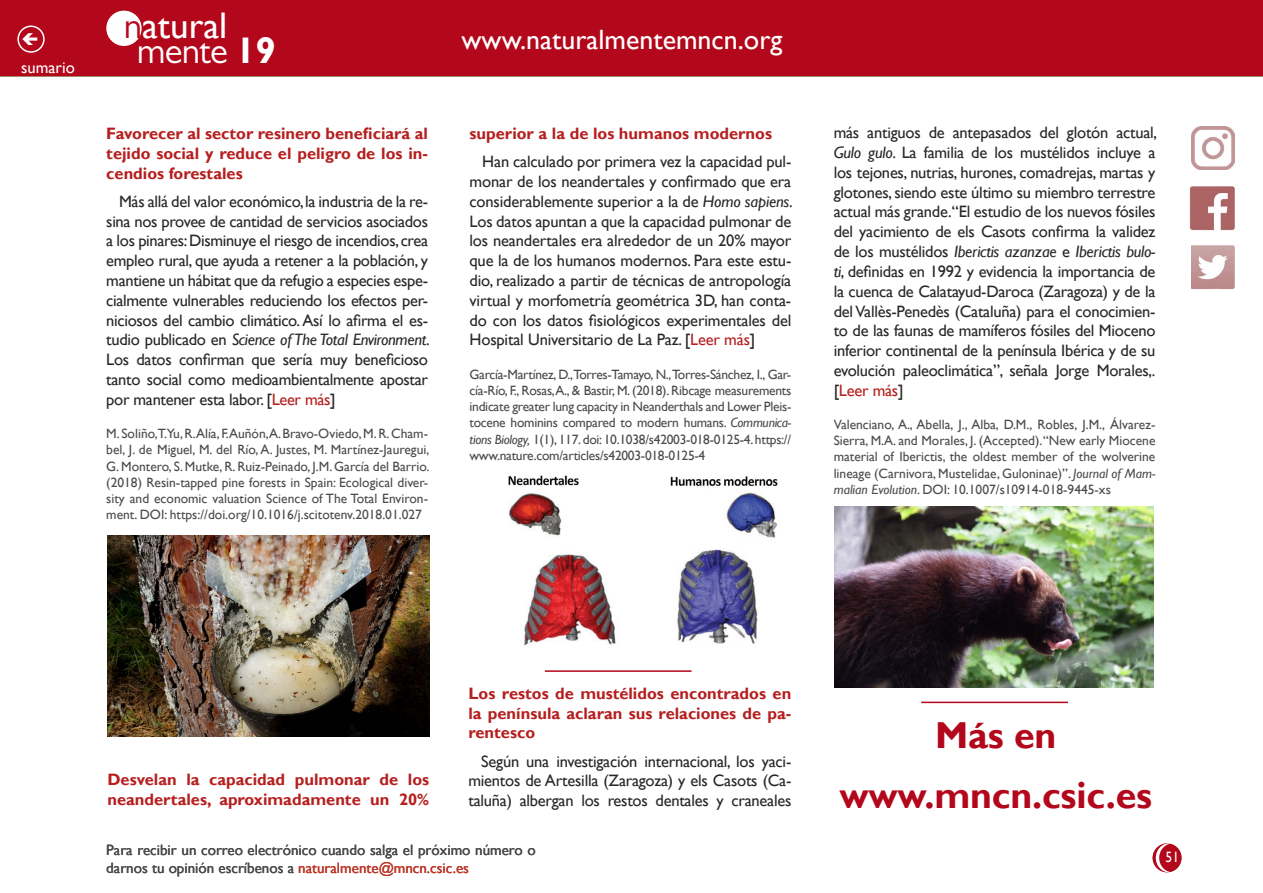
<style>
.page{position:relative;width:1263px;height:893px;background:#fff}
.page>*{position:absolute;margin:0;border:0;box-sizing:border-box;transform-origin:0 0}
.t1{font:700 37.5px/60px "Gill Sans";letter-spacing:-.005em;color:#b3071b;text-align:center}
.t2{font:37.05px "Gill Sans";color:#fff}
.t3{font:37.05px "Gill Sans MT Pro";letter-spacing:-.02em;color:#fff}
.t4{font:27.9px "Gill Sans";color:#fff}
.t5{font:16.5px/19.8px "Gill Sans";letter-spacing:-.015em;color:#282829;text-align:justify}
.t6{font:700 16.5px/19.8px "Gill Sans";color:#b61f1f;text-align:justify}
.t7{font:16.5px "Gill Sans";color:#fff}
.t8{font:15px/18px "Gill Sans";color:#4b4b4d}
.t9{font:15px "Gill Sans";color:#fff;scale:.9 1}
.t10{font:13.5px/16.2px "Gill Sans";color:#4b4b4d;text-align:justify}
.s1{font-family:"Gill Sans MT Pro";color:#b3071b}
.s2{font-family:"Gill Sans";font-weight:700}
.s3{font-style:italic}
.s4{color:#b61f1f}
.s5{color:#bd392b}
</style>
<div class="page">
<img style="left:1190px;top:186px;width:45px;height:44px">
<img style="left:1191px;top:246px;width:44px;height:44px">
<div style="left:1153px;top:844px;width:28px;height:28px;background:#b3071b;border-radius:50%"></div>
<div style="left:1152px;top:843px;width:29px;height:29px;border:2px solid #b3071b;border-radius:50%"></div>
<div style="left:0;top:0;width:1263px;height:76px;background:#b3071b"></div>
<div style="left:107px;top:11px;width:34px;height:34px;background:#fff;border-radius:50%"></div>
<div style="left:106px;top:11px;width:36px;height:35px;border:2px solid #fff;border-radius:50%"></div>
<svg style="left:1155px;top:843px;width:16px;height:29px"></svg>
<div style="left:17px;top:26px;width:28px;height:27px;border:2px solid #fff;border-radius:50%"></div>
<img style="left:1191px;top:127px;width:43px;height:43px">
<hr style="left:545px;top:670px;width:147px;height:2px;background:#b3071b">
<hr style="left:921px;top:702px;width:147px;height:1px;background:#b3071b">
<img style="left:107px;top:536px;width:322px;height:201px">
<img style="left:508px;top:475px;width:270px;height:171px">
<img style="left:835px;top:507px;width:319px;height:180px">
<p class="t7" style="left:21px;top:58px;width:55px">sumario</p>
<h2 class="t2" style="left:124px;top:4px;width:105px"><span class="s1">n</span>atural</h2>
<h2 class="t3" style="left:137px;top:29px;width:140px">mente <span class="s2">19</span></h2>
<p class="t6" style="left:106px;top:124px;width:323px">Favorecer al sector resinero beneficiará al tejido social y reduce el peligro de los in&shy;cendios forestales</p>
<p class="t5" style="left:106px;top:192px;width:325px;text-indent:13px">Más allá del valor económico, la industria de la re&shy;sina nos provee de cantidad de servicios asociados a los pinares: Disminuye el riesgo de incendios, crea empleo rural, que ayuda a retener a la población, y mantiene un hábitat que da refugio a especies espe&shy;cialmente vulnerables reduciendo los efectos per&shy;niciosos del cambio climático. Así lo afirma el es&shy;tudio publicado en <span class="s3">Science of The Total Environment</span>.<br>Los datos confirman que sería muy beneficioso tanto social como medioambientalmente apostar por mantener esta labor. [<span class="s4">Leer más</span>]</p>
<p class="t10" style="left:106px;top:426px;width:325px">M. Soliño,T.Yu, R.Alía, F.Auñón,A. Bravo-Oviedo, M. R. Cham&shy;bel, J. de Miguel, M. del Río, A. Justes, M. Martínez-Jauregui, G. Montero, S. Mutke, R. Ruiz-Peinado, J.M. García del Barrio. (2018) Resin-tapped pine forests in Spain: Ecological diver&shy;sity and economic valuation Science of The Total Environ&shy;ment. DOI: https://doi.org/10.1016/j.scitotenv.2018.01.027</p>
<h3 class="t4" style="left:461px;top:23px;width:322px">www.naturalmentemncn.org</h3>
<p class="t6" style="left:469px;top:124px;width:304px">superior a la de los humanos modernos</p>
<p class="t5" style="left:469px;top:152px;width:325px;text-indent:13px">Han calculado por primera vez la capacidad pul&shy;monar de los neandertales y confirmado que era considerablemente superior a la de <span class="s3">Homo sapiens</span>.<br>Los datos apuntan a que la capacidad pulmonar de los neandertales era alrededor de un 20% mayor que la de los humanos modernos. Para este estu&shy;dio, realizado a partir de técnicas de antropología virtual y morfometría geométrica 3D, han conta&shy;do con los datos fisiológicos experimentales del Hospital Universitario de La Paz. [<span class="s4">Leer más</span>]</p>
<p class="t10" style="left:469px;top:366px;width:323px">García-Martínez, D.,Torres-Tamayo, N.,Torres-Sánchez, I., Gar&shy;cía-Río, F., Rosas,A., &amp; Bastir, M. (2018). Ribcage measurements indicate greater lung capacity in Neanderthals and Lower Pleis&shy;tocene hominins compared to modern humans. <span class="s3">Communica&shy;tions Biology,</span> 1(1), 117. doi: 10.1038/s42003-018-0125-4. https:// www.nature.com/articles/s42003-018-0125-4</p>
<p class="t5" style="left:834px;top:123px;width:325px">más antiguos de antepasados del glotón actual, <span class="s3">Gulo gulo</span>. La familia de los mustélidos incluye a los tejones, nutrias, hurones, comadrejas, martas y glotones, siendo este último su miembro terrestre actual más grande.“El estudio de los nuevos fósiles del yacimiento de els Casots confirma la validez de los mustélidos <span class="s3">Iberictis azanzae</span> e <span class="s3">Iberictis bulo&shy;ti</span>, definidas en 1992 y evidencia la importancia de la cuenca de Calatayud-Daroca (Zaragoza) y de la del Vallès-Penedès (Cataluña) para el conocimien&shy;to de las faunas de mamíferos fósiles del Mioceno inferior continental de la península Ibérica y de su evolución paleoclimática”, señala Jorge Morales,. [<span class="s4">Leer más</span>]</p>
<p class="t10" style="left:834px;top:416px;width:323px">Valenciano, A., Abella, J., Alba, D.M., Robles, J.M., Álvarez-Sierra, M.A. and Morales, J. (Accepted). “New early Miocene material of Iberictis, the oldest member of the wolverine lineage (Carnivora, Mustelidae, Guloninae)”. <span class="s3">Journal of Mam&shy;malian Evolution</span>. DOI: 10.1007/s10914-018-9445-xs</p>
<p class="t6" style="left:107px;top:770px;width:323px">Desvelan la capacidad pulmonar de los neandertales, aproximadamente un 20%</p>
<p class="t6" style="left:468px;top:684px;width:324px">Los restos de mustélidos encontrados en la península aclaran sus relaciones de pa&shy;rentesco</p>
<p class="t5" style="left:468px;top:751px;width:324px;text-indent:13px">Según una investigación internacional, los yaci&shy;mientos de Artesilla (Zaragoza) y els Casots (Ca&shy;taluña) albergan los restos dentales y craneales</p>
<p class="t8" style="left:106px;top:842px;width:431px">Para recibir un correo electrónico cuando salga el próximo número o darnos tu opinión escríbenos a <span class="s5">naturalmente@mncn.csic.es</span></p>
<h1 class="t1" style="left:839px;top:706px;width:314px">Más en www.mncn.csic.es</h1>
<p class="t9" style="left:1165px;top:849px;width:16px">51</p>
</div>
